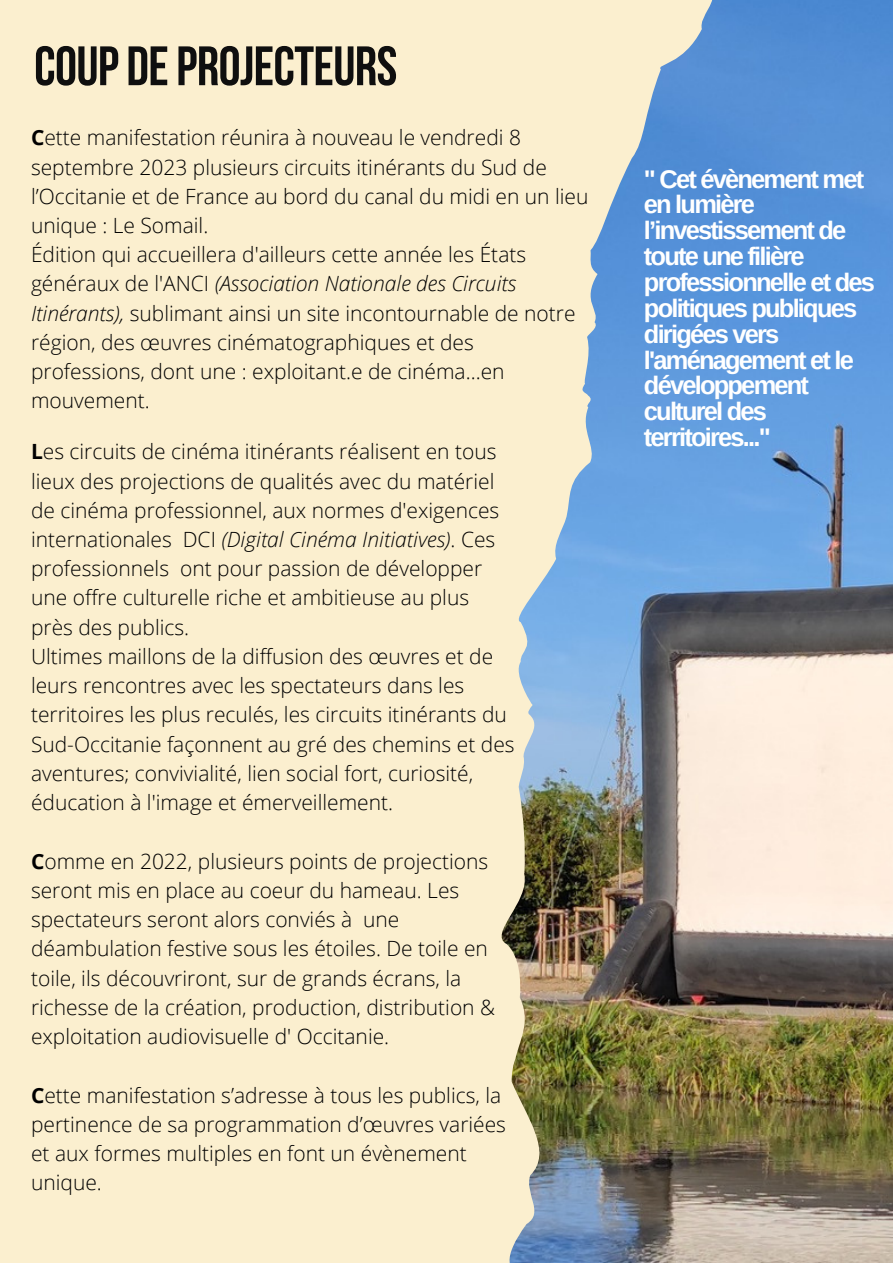
<style>
.page{position:relative;width:893px;height:1264px;background:#fff}
.page>*{position:absolute;margin:0;border:0;box-sizing:border-box;transform-origin:0 0}
.t1{font:700 55.35px "Bebas Neue";letter-spacing:-.01em;color:#0f0f0f}
.t2{font:700 25.5px/25.8px "Arimo";letter-spacing:-.07em;color:#fff}
.t3{font:300 21px/29.2px "Open Sans";color:#000}
.s1{font-weight:700}
.s2{font-style:italic}
</style>
<div class="page">
<div style="left:0;top:0;width:892px;height:1262px;background:#fbefcf"></div>
<img style="left:501px;top:0;width:391px;height:1262px">
<p class="t1" style="left:34px;top:44px;width:364px">COUP DEPROJECTEURS</p>
<p class="t3" style="left:31px;top:122px;width:559px"><span class="s1">C</span>ette manifestation réunira à nouveau le vendredi 8 septembre 2023 plusieurs circuits itinérants du Sud de l’Occitanie et de France au bord du canal du midi en un lieu unique : Le Somail.</p>
<p class="t3" style="left:31px;top:239px;width:546px">Édition qui accueillera d'ailleurs cette année les États généraux de l'ANCI <span class="s2">(Association Nationale des Circuits Itinérants),</span> sublimant ainsi un site incontournable de notre région, des œuvres cinématographiques et des professions, dont une : exploitant.e de cinéma…en mouvement.</p>
<p class="t3" style="left:31px;top:436px;width:470px"><span class="s1">L</span>es circuits de cinéma itinérants réalisent en tous lieux des projections de qualités avec du matériel de cinéma professionnel, aux normes d'exigences internationales DCI <span class="s2">(Digital Cinéma Initiatives)</span>. Ces professionnels ont pour passion de développer une offre culturelle riche et ambitieuse au plus près des publics.</p>
<p class="t3" style="left:31px;top:641px;width:485px">Ultimes maillons de la diffusion des œuvres et de leurs rencontres avec les spectateurs dans les territoires les plus reculés, les circuits itinérants du Sud-Occitanie façonnent au gré des chemins et des aventures; convivialité, lien social fort, curiosité, éducation à l'image et émerveillement.</p>
<p class="t3" style="left:31px;top:845px;width:465px"><span class="s1">C</span>omme en 2022, plusieurs points de projections seront mis en place au coeur du hameau. Les spectateurs seront alors conviés à une déambulation festive sous les étoiles. De toile en toile, ils découvriront, sur de grands écrans, la richesse de la création, production, distribution &amp; exploitation audiovisuelle d' Occitanie.</p>
<p class="t3" style="left:31px;top:1079px;width:476px"><span class="s1">C</span>ette manifestation s’adresse à tous les publics, la pertinence de sa programmation d’œuvres variées et aux formes multiples en font un évènement unique.</p>
<p class="t2" style="left:644px;top:166px;width:232px">" Cet évènement met en lumière l’investissement de toute une filière professionnelle et des politiques publiques dirigées vers l'aménagement et le développement culturel des territoires..."</p>
</div>
